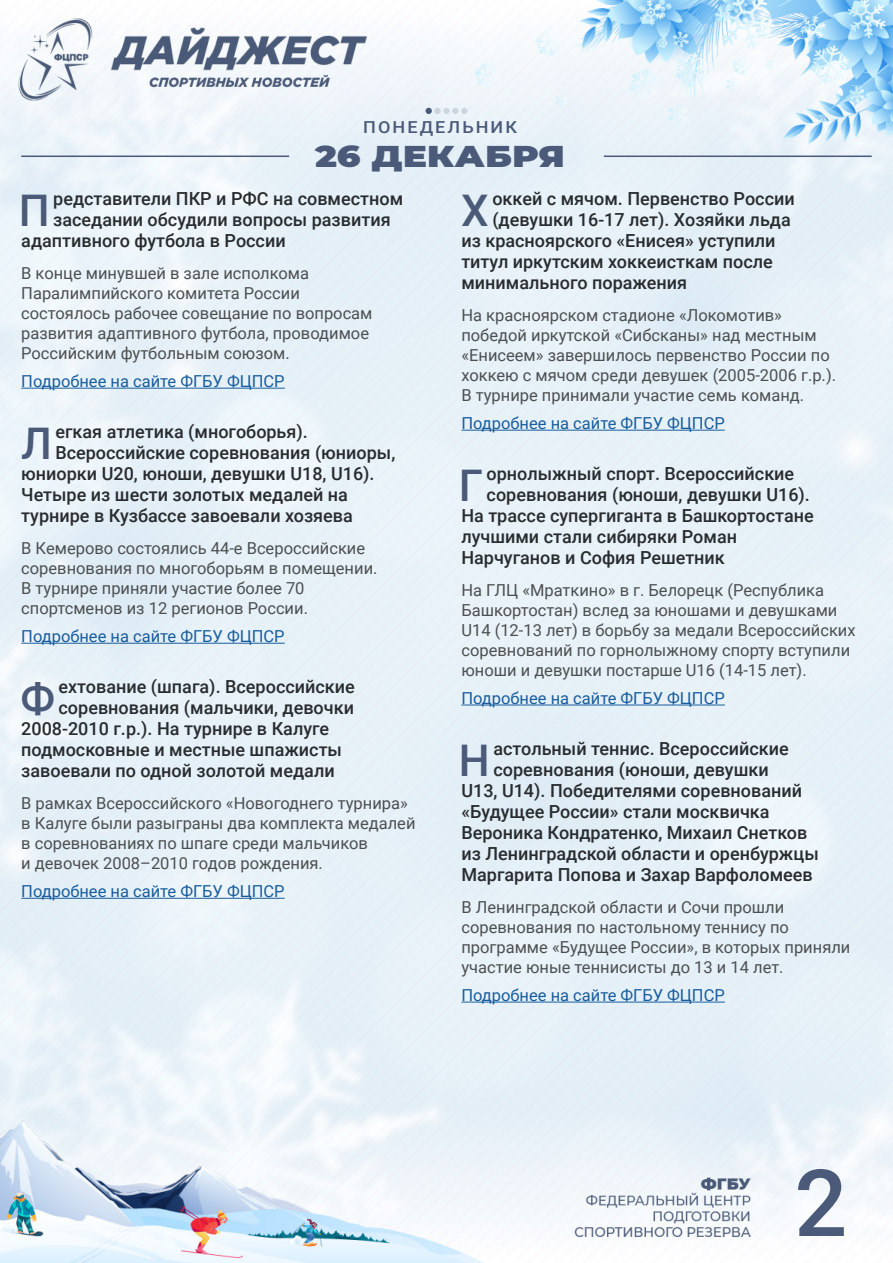
<style>
.page{position:relative;width:893px;height:1263px;background:#fff}
.page>*{position:absolute;margin:0;border:0;box-sizing:border-box;transform-origin:0 0}
.t1{font:500 93px "Roboto";color:#4a5a78}
.Заголовок{font:500 43.65px "Roboto";color:#4a5a78}
.t2{font:900 30px "Montserrat";color:#4a5a78;scale:1.2 1}
.Заголовок-2{font:500 18px "Roboto";color:#292c2f}
.Текст{font:16.5px/19.8px "Roboto";color:#4c4f50}
.Гиперссылка{font:16.5px "Roboto";color:#175d9e}
.t3{font:500 16.5px "Roboto";letter-spacing:.115em;color:#4a5a78;scale:1.09 1}
</style>
<div class="page">
<img style="left:0;top:0;width:893px;height:1263px">
<hr style="left:21px;top:156px;width:268px;height:1px;background:#4a5a78">
<hr style="left:604px;top:156px;width:268px;height:1px;background:#4a5a78">
<svg style="left:426px;top:108px;width:6px;height:6px"></svg>
<div style="left:434px;top:108px;width:7px;height:6px;background:#cbd4de;border-radius:50%"></div>
<div style="left:443px;top:108px;width:7px;height:6px;background:#cdd6e0;border-radius:50%"></div>
<svg style="left:452px;top:108px;width:15px;height:6px"></svg>
<hr style="left:21px;top:388px;width:264px;height:1px;background:#175d9e">
<hr style="left:21px;top:643px;width:264px;height:1px;background:#175d9e">
<hr style="left:21px;top:898px;width:264px;height:1px;background:#175d9e">
<hr style="left:461px;top:430px;width:264px;height:1px;background:#175d9e">
<hr style="left:461px;top:705px;width:264px;height:1px;background:#175d9e">
<hr style="left:461px;top:1002px;width:264px;height:1px;background:#175d9e">
<p class="t3" style="left:363px;top:116px;width:143px">ПОНЕДЕЛЬНИК</p>
<h3 class="t2" style="left:315px;top:134px;width:210px">26 ДЕКАБРЯ</h3>
<p class="Заголовок" style="left:19px;top:180px;width:32px">П</p>
<p class="Заголовок-2" style="left:53px;top:186px;width:351px">редставители ПКР и РФС на совместном</p>
<p class="Заголовок-2" style="left:53px;top:207px;width:339px">заседании обсудили вопросы развития</p>
<p class="Заголовок-2" style="left:21px;top:228px;width:266px">адаптивного футбола в России</p>
<p class="Текст" style="left:21px;top:263px;width:353px">В конце минувшей в зале исполкома Паралимпийского комитета России состоялось рабочее совещание по вопросам развития адаптивного футбола, проводимое Российским футбольным союзом.</p>
<p class="Гиперссылка" style="left:21px;top:369px;width:265px">Подробнее на сайте ФГБУ ФЦПСР</p>
<p class="Заголовок" style="left:21px;top:413px;width:32px">Л</p>
<p class="Заголовок-2" style="left:55px;top:419px;width:254px">егкая атлетика (многоборья).</p>
<p class="Заголовок-2" style="left:55px;top:440px;width:342px">Всероссийские соревнования (юниоры,</p>
<p class="Заголовок-2" style="left:21px;top:461px;width:355px">юниорки U20, юноши, девушки U18, U16).</p>
<p class="Заголовок-2" style="left:21px;top:482px;width:328px">Четыре из шести золотых медалей на</p>
<p class="Заголовок-2" style="left:21px;top:503px;width:333px">турнире в Кузбассе завоевали хозяева</p>
<p class="Текст" style="left:21px;top:538px;width:358px">В Кемерово состоялись 44-е Всероссийские соревнования по многоборьям в помещении.<br>В турнире приняли участие более 70 спортсменов из 12 регионов России.</p>
<p class="Гиперссылка" style="left:21px;top:624px;width:265px">Подробнее на сайте ФГБУ ФЦПСР</p>
<p class="Заголовок" style="left:20px;top:668px;width:36px">Ф</p>
<p class="Заголовок-2" style="left:59px;top:674px;width:298px">ехтование (шпага). Всероссийские</p>
<p class="Заголовок-2" style="left:59px;top:695px;width:297px">соревнования (мальчики, девочки</p>
<p class="Заголовок-2" style="left:21px;top:716px;width:309px">2008-2010 г.р.). На турнире в Калуге</p>
<p class="Заголовок-2" style="left:21px;top:737px;width:322px">подмосковные и местные шпажисты</p>
<p class="Заголовок-2" style="left:21px;top:758px;width:315px">завоевали по одной золотой медали</p>
<p class="Текст" style="left:21px;top:793px;width:396px">В рамках Всероссийского «Новогоднего турнира» в Калуге были разыграны два комплекта медалей в соревнованиях по шпаге среди мальчиков<br>и девочек 2008–2010 годов рождения.</p>
<p class="Гиперссылка" style="left:21px;top:880px;width:265px">Подробнее на сайте ФГБУ ФЦПСР</p>
<p class="Заголовок" style="left:461px;top:180px;width:29px">Х</p>
<p class="Заголовок-2" style="left:492px;top:186px;width:304px">оккей с мячом. Первенство России</p>
<p class="Заголовок-2" style="left:492px;top:207px;width:300px">(девушки 16-17 лет). Хозяйки льда</p>
<p class="Заголовок-2" style="left:461px;top:228px;width:316px">из красноярского «Енисея» уступили</p>
<p class="Заголовок-2" style="left:461px;top:249px;width:313px">титул иркутским хоккеисткам после</p>
<p class="Заголовок-2" style="left:461px;top:270px;width:227px">минимального поражения</p>
<p class="Текст" style="left:461px;top:305px;width:376px">На красноярском стадионе «Локомотив» победой иркутской «Сибсканы» над местным «Енисеем» завершилось первенство России по хоккею с мячом среди девушек (2005-2006 г.р.).<br>В турнире принимали участие семь команд.</p>
<p class="Гиперссылка" style="left:461px;top:411px;width:265px">Подробнее на сайте ФГБУ ФЦПСР</p>
<p class="Заголовок" style="left:459px;top:455px;width:26px">Г</p>
<p class="Заголовок-2" style="left:487px;top:461px;width:309px">орнолыжный спорт. Всероссийские</p>
<p class="Заголовок-2" style="left:487px;top:482px;width:325px">соревнования (юноши, девушки U16).</p>
<p class="Заголовок-2" style="left:461px;top:503px;width:354px">На трассе супергиганта в Башкортостане</p>
<p class="Заголовок-2" style="left:461px;top:524px;width:277px">лучшими стали сибиряки Роман</p>
<p class="Заголовок-2" style="left:461px;top:545px;width:265px">Нарчуганов и София Решетник</p>
<p class="Текст" style="left:461px;top:580px;width:396px">На ГЛЦ «Мраткино» в г. Белорецк (Республика Башкортостан) вслед за юношами и девушками U14 (12-13 лет) в борьбу за медали Всероссийских соревнований по горнолыжному спорту вступили юноши и девушки постарше U16 (14-15 лет).</p>
<p class="Гиперссылка" style="left:461px;top:686px;width:265px">Подробнее на сайте ФГБУ ФЦПСР</p>
<p class="Заголовок" style="left:459px;top:729px;width:32px">Н</p>
<p class="Заголовок-2" style="left:493px;top:735px;width:297px">астольный теннис. Всероссийские</p>
<p class="Заголовок-2" style="left:493px;top:756px;width:277px">соревнования (юноши, девушки</p>
<p class="Заголовок-2" style="left:461px;top:777px;width:342px">U13, U14). Победителями соревнований</p>
<p class="Заголовок-2" style="left:461px;top:798px;width:310px">«Будущее России» стали москвичка</p>
<p class="Заголовок-2" style="left:461px;top:819px;width:347px">Вероника Кондратенко, Михаил Снетков</p>
<p class="Заголовок-2" style="left:461px;top:840px;width:359px">из Ленинградской области и оренбуржцы</p>
<p class="Заголовок-2" style="left:461px;top:861px;width:353px">Маргарита Попова и Захар Варфоломеев</p>
<p class="Текст" style="left:461px;top:897px;width:391px">В Ленинградской области и Сочи прошли соревнования по настольному теннису по программе «Будущее России», в которых приняли участие юные теннисисты до 13 и 14 лет.</p>
<p class="Гиперссылка" style="left:461px;top:983px;width:265px">Подробнее на сайте ФГБУ ФЦПСР</p>
<h1 class="t1" style="left:794px;top:1138px;width:54px">2</h1>
</div>
